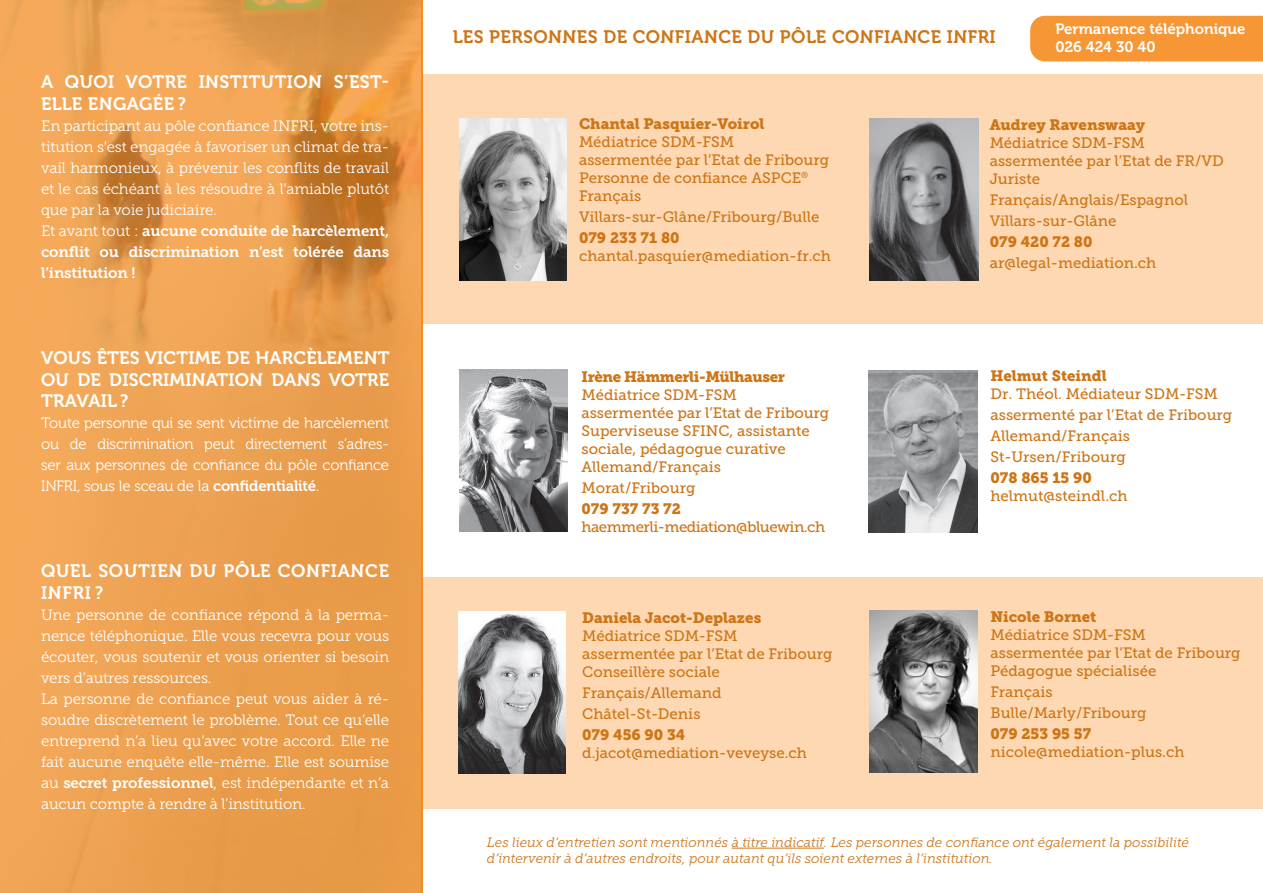
<style>
.page{position:relative;width:1263px;height:893px;background:#fff}
.page>*{position:absolute;margin:0;border:0;box-sizing:border-box;transform-origin:0 0}
.t1{font:18px/21.6px "Museo 700";letter-spacing:.02em;color:#fff}
.t2{font:18px "Museo 700";letter-spacing:.025em;color:#cd7517}
.t3{font:18px/21.6px "Museo 700";letter-spacing:.04em;color:#fff}
.t4{font:15px/18px "Museo Slab 500";color:#cd7517}
.t5{font:15px/21px "Museo Slab 300";letter-spacing:-.01em;color:#fff;text-align:justify}
.t6{font:15px/21px "Museo 300";letter-spacing:-.01em;color:#fff;text-align:justify}
.t7{font:15px "Museo Slab 900";color:#cd7517}
.t8{font:15px/21px "Museo Slab 700";letter-spacing:-.01em;color:#fff;text-align:justify}
.t9{font:15px/18px "Museo 700";color:#fff}
.t10{font:15px "Museo Slab 500";letter-spacing:-.035em;color:#cd7517}
.t11{font:15px "Museo Slab 900";letter-spacing:-.025em;color:#cd7517}
.t12{font:italic 13.5px/16.5px "Museo Slab 300";color:#cd7517}
.s1{font-family:"Museo Slab 300"}
.s2{font-family:"Museo 700"}
.s3{font-family:"Museo Slab 700"}
</style>
<div class="page">
<div style="left:413px;top:577px;width:850px;height:232px;background:#fdd8b2"></div>
<div style="left:413px;top:74px;width:850px;height:250px;background:#fdd8b2"></div>
<img style="left:0;top:0;width:421px;height:893px">
<div style="left:1030px;top:16px;width:233px;height:45px;background:#f69635"></div>
<img style="left:459px;top:118px;width:108px;height:162px">
<img style="left:869px;top:118px;width:109px;height:162px">
<img style="left:459px;top:369px;width:109px;height:163px">
<img style="left:868px;top:370px;width:109px;height:162px">
<img style="left:458px;top:612px;width:108px;height:162px">
<img style="left:870px;top:611px;width:108px;height:162px">
<hr style="left:732px;top:848px;width:92px;height:1px;background:#cd7517">
<p class="t1" style="left:41px;top:71px;width:349px">A QUOI VOTRE INSTITUTION S’EST-<br>ELLE ENGAGÉE ?</p>
<p class="t5" style="left:41px;top:115px;width:349px">En participant au pôle confiance INFRI, votre ins&shy;titution s’est engagée à favoriser un climat de tra&shy;vail harmonieux, à prévenir les conflits de travail et le cas échéant à les résoudre à l’amiable plutôt que par la voie judiciaire.</p>
<p class="t8" style="left:41px;top:220px;width:349px"><span class="s1">Et avant tout :</span> aucune conduite de harcèlement, conflit ou discrimination n’est tolérée dans l’institution !</p>
<p class="t1" style="left:41px;top:347px;width:350px;text-align:justify">VOUS ÊTES VICTIME DE HARCÈLEMENT OU DE DISCRIMINATION DANS VOTRE TRAVAIL ?</p>
<p class="t6" style="left:41px;top:413px;width:349px">Toute personne qui se sent victime de harcèlement ou de discrimination peut directement s’adres&shy;ser aux personnes de confiance du pôle confiance INFRI, sous le sceau de la <span class="s2">confidentialité</span>.</p>
<p class="t3" style="left:41px;top:560px;width:349px">QUEL SOUTIEN DU PÔLE CONFIANCE<br>INFRI ?</p>
<p class="t5" style="left:41px;top:604px;width:349px;text-align:left">Une personne de confiance répond à la perma&shy;nence téléphonique. Elle vous recevra pour vous écouter, vous soutenir et vous orienter si besoin vers d’autres ressources.<br>La personne de confiance peut vous aider à ré&shy;soudre discrètement le problème. Tout ce qu’elle entreprend n’a lieu qu’avec votre accord. Elle ne fait aucune enquête elle-même. Elle est soumise au <span class="s3">secret professionnel</span>, est indépendante et n’a aucun compte à rendre à l’institution.</p>
<p class="t2" style="left:453px;top:27px;width:544px">LES PERSONNES DE CONFIANCE DU PÔLE CONFIANCE INFRI</p>
<p class="t9" style="left:1055px;top:20px;width:192px">Permanence téléphonique<br>026 424 30 40</p>
<p class="t7" style="left:579px;top:115px;width:187px">Chantal Pasquier-Voirol</p>
<p class="t4" style="left:579px;top:133px;width:252px">Médiatrice SDM-FSM assermentée par l’Etat de Fribourg<br>Personne de confiance ASPCE<sup>®<br></sup>Français</p>
<p class="t4" style="left:579px;top:208px;width:242px">Villars-sur-Glâne/Fribourg/Bulle</p>
<p class="t7" style="left:579px;top:229px;width:102px">079 233 71 80</p>
<p class="t4" style="left:579px;top:247px;width:253px">chantal.pasquier@mediation-fr.ch</p>
<p class="t11" style="left:581px;top:368px;width:205px">Irène Hämmerli-Mülhauser</p>
<p class="t4" style="left:581px;top:386px;width:249px">Médiatrice SDM-FSM assermentée par l’Etat de Fribourg<br>Superviseuse SFINC, assistante sociale, pédagogue curative<br>Allemand/Français</p>
<p class="t4" style="left:581px;top:479px;width:115px">Morat/Fribourg</p>
<p class="t7" style="left:581px;top:500px;width:101px">079 737 73 72</p>
<p class="t10" style="left:581px;top:519px;width:245px">haemmerli-mediation@bluewin.ch</p>
<p class="t7" style="left:582px;top:609px;width:181px">Daniela Jacot-Deplazes</p>
<p class="t4" style="left:582px;top:627px;width:252px">Médiatrice SDM-FSM assermentée par l’Etat de Fribourg<br>Conseillère sociale</p>
<p class="t4" style="left:582px;top:683px;width:141px;line-height:21px">Français/Allemand<br>Châtel-St-Denis</p>
<p class="t7" style="left:582px;top:726px;width:105px">079 456 90 34</p>
<p class="t4" style="left:582px;top:744px;width:226px">d.jacot@mediation-veveyse.ch</p>
<p class="t7" style="left:990px;top:116px;width:157px">Audrey Ravenswaay</p>
<p class="t4" style="left:990px;top:134px;width:236px">Médiatrice SDM-FSM assermentée par l’Etat de FR/VD<br>Juriste</p>
<p class="t4" style="left:990px;top:189px;width:200px;line-height:21px">Français/Anglais/Espagnol<br>Villars-sur-Glâne</p>
<p class="t7" style="left:990px;top:233px;width:104px">079 420 72 80</p>
<p class="t4" style="left:990px;top:254px;width:168px">ar@legal-mediation.ch</p>
<p class="t7" style="left:990px;top:367px;width:118px">Helmut Steindl</p>
<p class="t4" style="left:990px;top:383px;width:243px;line-height:21px">Dr. Théol. Médiateur SDM-FSM assermenté par l’Etat de Fribourg<br>Allemand/Français<br>St-Ursen/Fribourg</p>
<p class="t7" style="left:990px;top:469px;width:103px">078 865 15 90</p>
<p class="t4" style="left:990px;top:487px;width:139px">helmut@steindl.ch</p>
<p class="t7" style="left:990px;top:608px;width:107px">Nicole Bornet</p>
<p class="t4" style="left:990px;top:626px;width:252px">Médiatrice SDM-FSM assermentée par l’Etat de Fribourg<br>Pédagogue spécialisée</p>
<p class="t4" style="left:990px;top:682px;width:157px;line-height:21px">Français<br>Bulle/Marly/Fribourg</p>
<p class="t7" style="left:990px;top:725px;width:102px">079 253 95 57</p>
<p class="t4" style="left:990px;top:743px;width:195px">nicole@mediation-plus.ch</p>
<p class="t12" style="left:487px;top:834px;width:704px">Les lieux d’entretien sont mentionnés à titre indicatif. Les personnes de confiance ont également la possibilité d’intervenir à d’autres endroits, pour autant qu’ils soient externes à l’institution.</p>
</div>
